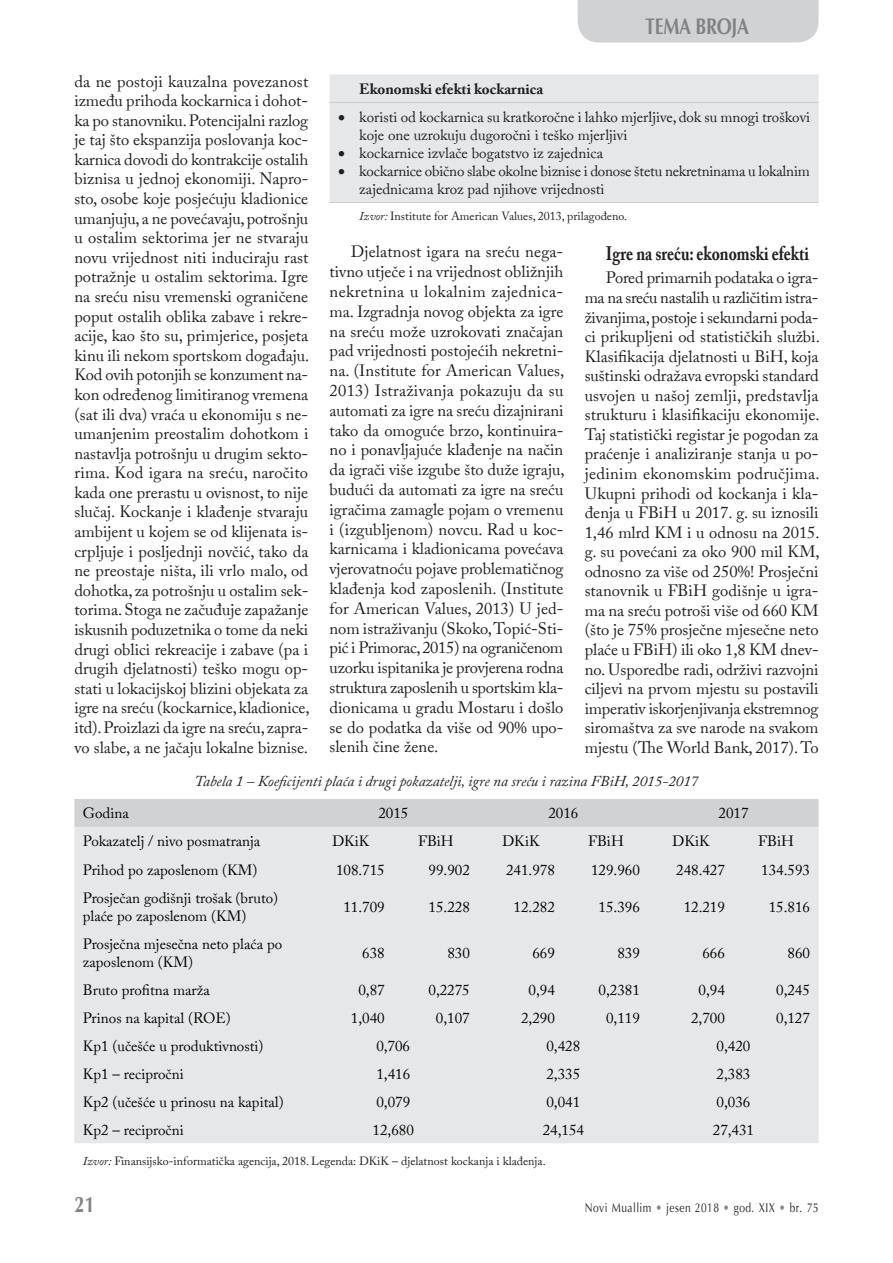
<style>
.page{position:relative;width:893px;height:1263px;background:#fff}
.page>*{position:absolute;margin:0;border:0;box-sizing:border-box;transform-origin:0 0}
.t1{font:700 22.5px "Optima";letter-spacing:-.02em;color:#808285;scale:.8 1}
.t2{font:700 19.5px "Adobe Caslon Pro";color:#231f20;scale:.8 1}
.t3{font:16.5px/19.6px "Adobe Caslon Pro";color:#1f2020;text-align:justify}
.t4{font:15px/18px "Adobe Caslon Pro";color:#040503}
.t5{font:15px/18px "Adobe Caslon Pro";color:#1f2020}
.t6{font:italic 15px "Adobe Caslon Pro";color:#231f20}
.t7{font:700 15px "Adobe Caslon Pro";color:#1f2020}
.t8{font:12.75px "Optima";letter-spacing:.045em;color:#231f20;scale:.8 1}
.t9{font:12px "Adobe Caslon Pro";color:#1f2020}
.t10{font:12px "Adobe Caslon Pro";color:#231f20}
.s1{font-style:italic}
.s2{color:#808285}
</style>
<div class="page">
<div style="left:578px;top:0;width:241px;height:43px;background:#d1d2d4"></div>
<div style="left:330px;top:74px;width:489px;height:128px;background:#e6e7e9"></div>
<hr style="left:330px;top:102px;width:489px;height:1px;background:#cccbca">
<hr style="left:330px;top:202px;width:489px;height:1px;background:#cccbca">
<div style="left:74px;top:799px;width:745px;height:28px;background:#d1d2d4"></div>
<div style="left:74px;top:827px;width:745px;height:316px;background:#e6e7e9"></div>
<p class="t3" style="left:74px;top:71px;width:237px">da ne postoji kauzalna povezanost između prihoda kockarnica i dohot&shy;ka po stanovniku. Potencijalni razlog je taj što ekspanzija poslovanja koc&shy;karnica dovodi do kontrakcije ostalih biznisa u jednoj ekonomiji. Napro&shy;sto, osobe koje posjećuju kladionice umanjuju, a ne povećavaju, potrošnju u ostalim sektorima jer ne stvaraju novu vrijednost niti induciraju rast potražnje u ostalim sektorima. Igre na sreću nisu vremenski ograničene poput ostalih oblika zabave i rekre&shy;acije, kao što su, primjerice, posjeta kinu ili nekom sportskom događaju.<br>Kod ovih potonjih se konzument na&shy;kon određenog limitiranog vremena (sat ili dva) vraća u ekonomiju s ne&shy;umanjenim preostalim dohotkom i nastavlja potrošnju u drugim sekto&shy;rima. Kod igara na sreću, naročito kada one prerastu u ovisnost, to nije slučaj. Kockanje i klađenje stvaraju ambijent u kojem se od klijenata is&shy;crpljuje i posljednji novčić, tako da ne preostaje ništa, ili vrlo malo, od dohotka, za potrošnju u ostalim sek&shy;torima. Stoga ne začuđuje zapažanje iskusnih poduzetnika o tome da neki drugi oblici rekreacije i zabave (pa i drugih djelatnosti) teško mogu op&shy;stati u lokacijskoj blizini objekata za igre na sreću (kockarnice, kladionice, itd). Proizlazi da igre na sreću, zapra&shy;vo slabe, a ne jačaju lokalne biznise.</p>
<h1 class="t1" style="left:645px;top:12px;width:131px">TEMA BROJA</h1>
<p class="t7" style="left:359px;top:80px;width:186px">Ekonomski efekti kockarnica</p>
<p class="t5" style="left:359px;top:108px;width:452px;text-indent:-21px">• koristi od kockarnica su kratkoročne i lahko mjerljive, dok su mnogi troškovi koje one uzrokuju dugoročni i teško mjerljivi</p>
<p class="t5" style="left:338px;top:144px;width:267px">• kockarnice izvlače bogatstvo iz zajednica</p>
<p class="t5" style="left:359px;top:162px;width:452px;text-indent:-21px">• kockarnice obično slabe okolne biznise i donose štetu nekretninama u lokalnim zajednicama kroz pad njihove vrijednosti</p>
<p class="t10" style="left:359px;top:209px;width:269px"><span class="s1">Izvor:</span> Institute for American Values, 2013, prilagođeno.</p>
<p class="t3" style="left:330px;top:242px;width:237px;text-indent:21px">Djelatnost igara na sreću nega&shy;tivno utječe i na vrijednost obližnjih nekretnina u lokalnim zajednica&shy;ma. Izgradnja novog objekta za igre na sreću može uzrokovati značajan pad vrijednosti postojećih nekretni&shy;na. (Institute for American Values, 2013) Istraživanja pokazuju da su automati za igre na sreću dizajnirani tako da omoguće brzo, kontinuira&shy;no i ponavljajuće klađenje na način da igrači više izgube što duže igraju, budući da automati za igre na sreću igračima zamagle pojam o vremenu i (izgubljenom) novcu. Rad u koc&shy;karnicama i kladionicama povećava vjerovatnoću pojave problematičnog klađenja kod zaposlenih. (Institute for American Values, 2013) U jed&shy;nom istraživanju (Skoko, Topić-Sti&shy;pić i Primorac, 2015) na ograničenom uzorku ispitanika je provjerena rodna struktura zaposlenih u sportskim kla&shy;dionicama u gradu Mostaru i došlo se do podatka da više od 90% upo&shy;slenih čine žene.</p>
<p class="t2" style="left:606px;top:242px;width:255px">Igre na sreću: ekonomski efekti</p>
<p class="t3" style="left:585px;top:268px;width:237px;text-indent:21px">Pored primarnih podataka o igra&shy;ma na sreću nastalih u različitim istra&shy;živanjima, postoje i sekundarni poda&shy;ci prikupljeni od statističkih službi.<br>Klasifikacija djelatnosti u BiH, koja suštinski odražava evropski standard usvojen u našoj zemlji, predstavlja strukturu i klasifikaciju ekonomije.<br>Taj statistički registar je pogodan za praćenje i analiziranje stanja u po&shy;jedinim ekonomskim područjima.<br>Ukupni prihodi od kockanja i kla&shy;đenja u FBiH u 2017. g. su iznosili 1,46 mlrd KM i u odnosu na 2015. g. su povećani za oko 900 mil KM, odnosno za više od 250%! Prosječni stanovnik u FBiH godišnje u igra&shy;ma na sreću potroši više od 660 KM (što je 75% prosječne mjesečne neto plaće u FBiH) ili oko 1,8 KM dnev&shy;no. Usporedbe radi, održivi razvojni ciljevi na prvom mjestu su postavili imperativ iskorjenjivanja ekstremnog siromaštva za sve narode na svakom mjestu (The World Bank, 2017). To</p>
<p class="t6" style="left:194px;top:772px;width:505px">Tabela 1 – Koeficijenti plaća i drugi pokazatelji, igre na sreću i razina FBiH, 2015-2017</p>
<p class="t4" style="left:83px;top:804px;width:47px">Godina</p>
<p class="t4" style="left:378px;top:804px;width:31px">2015</p>
<p class="t4" style="left:548px;top:804px;width:31px">2016</p>
<p class="t4" style="left:718px;top:804px;width:31px">2017</p>
<p class="t4" style="left:83px;top:832px;width:179px">Pokazatelj / nivo posmatranja</p>
<p class="t4" style="left:332px;top:832px;width:39px">DKiK</p>
<p class="t4" style="left:418px;top:832px;width:37px">FBiH</p>
<p class="t4" style="left:502px;top:832px;width:39px">DKiK</p>
<p class="t4" style="left:588px;top:832px;width:37px">FBiH</p>
<p class="t4" style="left:672px;top:832px;width:39px">DKiK</p>
<p class="t4" style="left:758px;top:832px;width:37px">FBiH</p>
<p class="t4" style="left:83px;top:860px;width:176px">Prihod po zaposlenom (KM)</p>
<p class="t4" style="left:336px;top:860px;width:50px">108.715</p>
<p class="t4" style="left:429px;top:860px;width:43px">99.902</p>
<p class="t4" style="left:506px;top:860px;width:50px">241.978</p>
<p class="t4" style="left:591px;top:860px;width:50px">129.960</p>
<p class="t4" style="left:676px;top:860px;width:50px">248.427</p>
<p class="t4" style="left:761px;top:860px;width:50px">134.593</p>
<p class="t4" style="left:83px;top:888px;width:197px">Prosječan godišnji trošak (bruto) plaće po zaposlenom (KM)</p>
<p class="t4" style="left:343px;top:897px;width:43px">11.709</p>
<p class="t4" style="left:428px;top:897px;width:43px">15.228</p>
<p class="t4" style="left:514px;top:897px;width:43px">12.282</p>
<p class="t4" style="left:599px;top:897px;width:43px">15.396</p>
<p class="t4" style="left:684px;top:897px;width:43px">12.219</p>
<p class="t4" style="left:769px;top:897px;width:43px">15.816</p>
<p class="t4" style="left:83px;top:934px;width:201px">Prosječna mjesečna neto plaća po zaposlenom (KM)</p>
<p class="t4" style="left:362px;top:943px;width:24px">638</p>
<p class="t4" style="left:447px;top:943px;width:24px">830</p>
<p class="t4" style="left:532px;top:943px;width:24px">669</p>
<p class="t4" style="left:617px;top:943px;width:24px">839</p>
<p class="t4" style="left:702px;top:943px;width:24px">666</p>
<p class="t4" style="left:787px;top:943px;width:24px">860</p>
<p class="t4" style="left:83px;top:980px;width:129px">Bruto profitna marža</p>
<p class="t4" style="left:358px;top:980px;width:28px">0,87</p>
<p class="t4" style="left:428px;top:980px;width:43px">0,2275</p>
<p class="t4" style="left:529px;top:980px;width:28px">0,94</p>
<p class="t4" style="left:599px;top:980px;width:43px">0,2381</p>
<p class="t4" style="left:699px;top:980px;width:28px">0,94</p>
<p class="t4" style="left:776px;top:980px;width:35px">0,245</p>
<p class="t4" style="left:83px;top:1008px;width:150px">Prinos na kapital (ROE)</p>
<p class="t4" style="left:351px;top:1008px;width:35px">1,040</p>
<p class="t4" style="left:436px;top:1008px;width:35px">0,107</p>
<p class="t4" style="left:521px;top:1008px;width:35px">2,290</p>
<p class="t4" style="left:606px;top:1008px;width:35px">0,119</p>
<p class="t4" style="left:691px;top:1008px;width:35px">2,700</p>
<p class="t4" style="left:776px;top:1008px;width:35px">0,127</p>
<p class="t4" style="left:83px;top:1036px;width:182px">Kp1 (učešće u produktivnosti)</p>
<p class="t4" style="left:376px;top:1036px;width:35px">0,706</p>
<p class="t4" style="left:546px;top:1036px;width:35px">0,428</p>
<p class="t4" style="left:716px;top:1036px;width:35px">0,420</p>
<p class="t4" style="left:83px;top:1064px;width:102px">Kp1 – recipročni</p>
<p class="t4" style="left:376px;top:1064px;width:35px">1,416</p>
<p class="t4" style="left:546px;top:1064px;width:35px">2,335</p>
<p class="t4" style="left:716px;top:1064px;width:35px">2,383</p>
<p class="t4" style="left:83px;top:1092px;width:202px">Kp2 (učešće u prinosu na kapital)</p>
<p class="t4" style="left:376px;top:1092px;width:35px">0,079</p>
<p class="t4" style="left:546px;top:1092px;width:35px">0,041</p>
<p class="t4" style="left:717px;top:1092px;width:35px">0,036</p>
<p class="t4" style="left:83px;top:1121px;width:102px">Kp2 – recipročni</p>
<p class="t4" style="left:373px;top:1121px;width:43px">12,680</p>
<p class="t4" style="left:543px;top:1121px;width:43px">24,154</p>
<p class="t4" style="left:713px;top:1121px;width:43px">27,431</p>
<p class="t9" style="left:83px;top:1153px;width:464px"><span class="s1">Izvor:</span> Finansijsko-informatička agencija, 2018. Legenda: DKiK – djelatnost kockanja i klađenja.</p>
<h1 class="t1" style="left:74px;top:1190px;width:27px">21</h1>
<p class="t8" style="left:585px;top:1199px;width:294px">Novi Muallim <span class="s2">•</span> jesen 2018 <span class="s2">•</span> god. XIX <span class="s2">•</span> br. 75</p>
</div>
